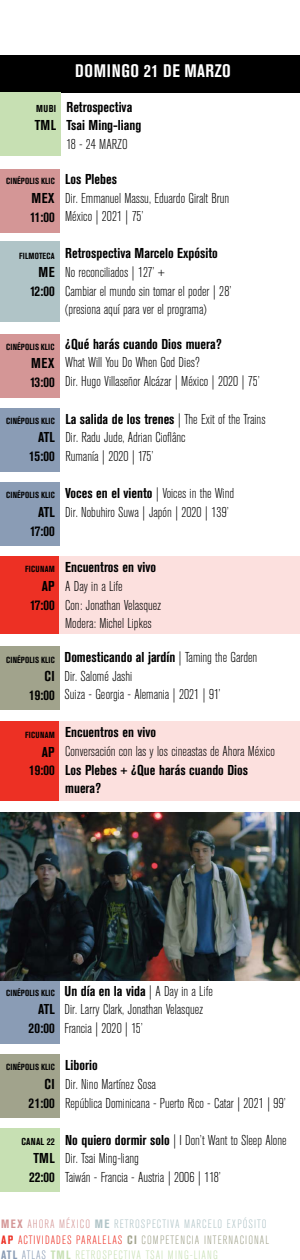
<style>
.page{position:relative;width:300px;height:1260px;background:#fff}
.page>*{position:absolute;margin:0;border:0;box-sizing:border-box;transform-origin:0 0}
.t1{font:700 condensed 18px "Akzidenz Grotesk BE";letter-spacing:.035em;color:#fff}
.t2{font:300 condensed 14.2px/18.6px "Akzidenz Grotesk BE";color:#000}
.t3{font:700 condensed 14.2px/18.6px "Akzidenz Grotesk BE";color:#000;text-align:right}
.t4{font:300 condensed 12px/15.6px "Akzidenz Grotesk BE";letter-spacing:.08em;color:#b0c4c7}
.t5{font:700 condensed 10px "Akzidenz Grotesk BE";letter-spacing:.02em;color:#000}
.t6{font:700 condensed 8.8px "Akzidenz Grotesk BE";letter-spacing:.02em;color:#000}
.s1{font-weight:700}
.s2{font-weight:700;color:#d49696}
.s3{color:#d49696}
.s4{font-weight:700;color:#ed3024}
.s5{color:#ed3024}
.s6{font-weight:700;color:#a1a38c}
.s7{color:#a1a38c}
.s8{font-weight:700;color:#8a9cb5}
.s9{color:#8a9cb5}
.s10{font-weight:700;color:#c7e0b3}
.s11{color:#c7e0b3}
</style>
<div class="page">
<div style="left:0;top:169px;width:59px;height:63px;background:#d49696"></div>
<div style="left:0;top:334px;width:59px;height:64px;background:#d49696"></div>
<div style="left:0;top:408px;width:59px;height:63px;background:#8a9cb5"></div>
<div style="left:0;top:1054px;width:59px;height:64px;background:#a1a38c"></div>
<div style="left:0;top:483px;width:59px;height:63px;background:#8a9cb5"></div>
<div style="left:0;top:1129px;width:59px;height:63px;background:#c7e0b3"></div>
<div style="left:0;top:556px;width:59px;height:78px;background:#ed3024"></div>
<div style="left:0;top:721px;width:59px;height:79px;background:#ed3024"></div>
<div style="left:0;top:646px;width:59px;height:64px;background:#a1a38c"></div>
<div style="left:0;top:980px;width:59px;height:64px;background:#8a9cb5"></div>
<div style="left:59px;top:556px;width:241px;height:78px;background:#fce0de"></div>
<div style="left:59px;top:721px;width:241px;height:79px;background:#fce0de"></div>
<div style="left:0;top:55px;width:300px;height:37px;background:#000"></div>
<div style="left:0;top:242px;width:59px;height:80px;background:#b0c4c7"></div>
<div style="left:0;top:93px;width:61px;height:63px;background:#c7e0b3"></div>
<img style="left:0;top:812px;width:300px;height:168px">
<p class="t5" style="left:36px;top:102px;width:21px">MUBI</p>
<p class="t3" style="left:35px;top:116px;width:23px">TML</p>
<p class="t1" style="left:75px;top:61px;width:157px">DOMINGO 21 DE MARZO</p>
<p class="t3" style="left:66px;top:98px;width:76px;text-align:left">Retrospectiva<br>Tsai Ming-liang</p>
<p class="t2" style="left:66px;top:135px;width:63px">18 - 24 MARZO</p>
<p class="t6" style="left:6px;top:176px;width:50px">CINÉPOLIS KLIC</p>
<p class="t3" style="left:30px;top:189px;width:26px;text-align:left">MEX<br>11:00</p>
<p class="t6" style="left:19px;top:251px;width:37px">FILMOTECA</p>
<p class="t3" style="left:30px;top:263px;width:26px;text-align:center">ME<br>12:00</p>
<p class="t6" style="left:6px;top:342px;width:50px">CINÉPOLIS KLIC</p>
<p class="t3" style="left:30px;top:354px;width:26px;text-align:left">MEX<br>13:00</p>
<p class="t6" style="left:6px;top:416px;width:50px">CINÉPOLIS KLIC</p>
<p class="t3" style="left:29px;top:428px;width:27px">ATL<br>15:00</p>
<p class="t6" style="left:6px;top:490px;width:50px">CINÉPOLIS KLIC</p>
<p class="t3" style="left:30px;top:503px;width:26px;text-align:center">ATL<br>17:00</p>
<p class="t6" style="left:25px;top:564px;width:31px">FICUNAM</p>
<p class="t3" style="left:30px;top:577px;width:26px">AP<br>17:00</p>
<p class="t6" style="left:6px;top:655px;width:50px">CINÉPOLIS KLIC</p>
<p class="t3" style="left:29px;top:667px;width:27px">CI<br>19:00</p>
<p class="t6" style="left:25px;top:730px;width:31px">FICUNAM</p>
<p class="t3" style="left:29px;top:743px;width:27px">AP<br>19:00</p>
<p class="t3" style="left:65px;top:170px;width:53px">Los Plebes</p>
<p class="t2" style="left:65px;top:189px;width:165px">Dir. Emmanuel Massu, Eduardo Giralt Brun<br>México | 2021 | 75’</p>
<p class="t3" style="left:65px;top:244px;width:154px">Retrospectiva Marcelo Expósito</p>
<p class="t2" style="left:65px;top:263px;width:168px">No reconciliados | 127’ +<br>Cambiar el mundo sin tomar el poder | 28’ (presiona aquí para ver el programa)</p>
<p class="t3" style="left:65px;top:335px;width:158px">¿Qué harás cuando Dios muera?</p>
<p class="t2" style="left:65px;top:354px;width:196px">What Will You Do When God Dies?<br>Dir. Hugo Villaseñor Alcázar | México | 2020 | 75’</p>
<p class="t2" style="left:65px;top:410px;width:202px"><span class="s1">La salida de los trenes</span> | The Exit of the Trains<br>Dir. Radu Jude, Adrian Cioflânc<br>Rumanía | 2020 | 175’</p>
<p class="t2" style="left:65px;top:485px;width:170px"><span class="s1">Voces en el viento</span> | Voices in the Wind<br>Dir. Nobuhiro Suwa | Japón | 2020 | 139’</p>
<p class="t3" style="left:65px;top:558px;width:92px">Encuentros en vivo</p>
<p class="t2" style="left:65px;top:577px;width:98px">A Day in a Life<br>Con: Jonathan Velasquez<br>Modera: Michel Lipkes</p>
<p class="t2" style="left:65px;top:648px;width:194px"><span class="s1">Domesticando al jardín</span> | Taming the Garden<br>Dir. Salomé Jashi<br>Suiza - Georgia - Alemania | 2021 | 91’</p>
<p class="t3" style="left:65px;top:723px;width:92px">Encuentros en vivo</p>
<p class="t2" style="left:65px;top:742px;width:211px">Conversación con las y los cineastas de Ahora México</p>
<p class="t3" style="left:65px;top:761px;width:184px;text-align:left">Los Plebes + ¿Que harás cuando Dios muera?</p>
<p class="t6" style="left:6px;top:988px;width:50px">CINÉPOLIS KLIC</p>
<p class="t3" style="left:28px;top:1000px;width:28px">ATL<br>20:00</p>
<p class="t6" style="left:6px;top:1062px;width:50px">CINÉPOLIS KLIC</p>
<p class="t3" style="left:28px;top:1075px;width:28px">CI<br>21:00</p>
<p class="t5" style="left:21px;top:1135px;width:35px">CANAL 22</p>
<p class="t3" style="left:29px;top:1149px;width:27px;text-align:center">TML<br>22:00</p>
<p class="t2" style="left:65px;top:982px;width:150px"><span class="s1">Un día en la vida</span> | A Day in a Life<br>Dir. Larry Clark, Jonathan Velasquez<br>Francia | 2020 | 15’</p>
<p class="t3" style="left:65px;top:1056px;width:34px">Liborio</p>
<p class="t2" style="left:65px;top:1075px;width:222px">Dir. Nino Martínez Sosa<br>República Dominicana - Puerto Rico - Catar | 2021 | 99’</p>
<p class="t2" style="left:65px;top:1131px;width:223px"><span class="s1">No quiero dormir solo</span> | I Don’t Want to Sleep Alone<br>Dir. Tsai Ming-liang<br>Taiwán - Francia - Austria | 2006 | 118’</p>
<p class="t4" style="left:1px;top:1216px;width:269px"><span class="s2">MEX</span> <span class="s3">AHORA MÉXICO</span> <span class="s1">ME</span> RETROSPECTIVA MARCELO EXPÓSITO<br><span class="s4">AP</span> <span class="s5">ACTIVIDADES PARALELAS</span> <span class="s6">CI</span> <span class="s7">COMPETENCIA INTERNACIONAL<br></span><span class="s8">ATL</span> <span class="s9">ATLAS</span> <span class="s10">TML</span> <span class="s11">RETROSPECTIVA TSAI MING-LIANG</span></p>
</div>
